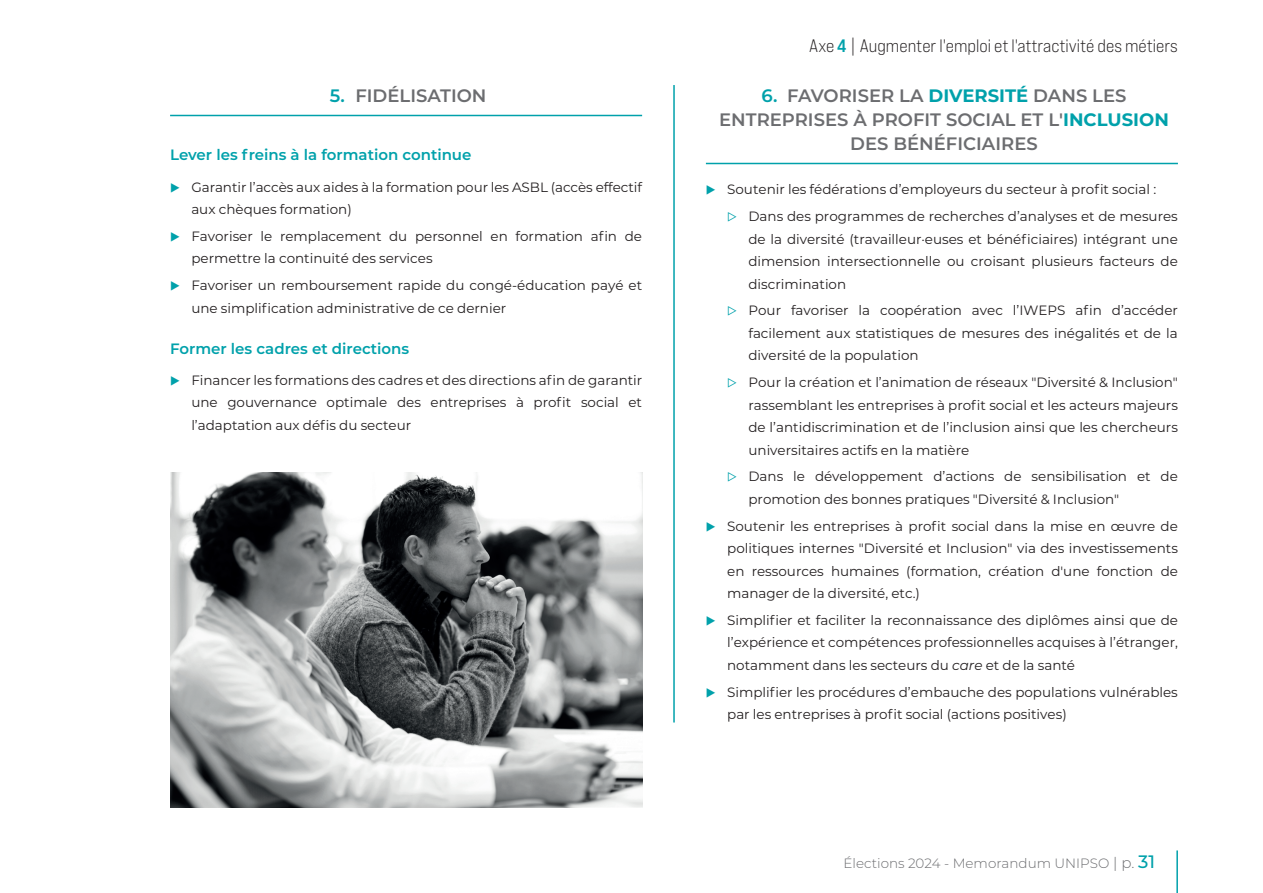
<style>
.page{position:relative;width:1263px;height:893px;background:#fff}
.page>*{position:absolute;margin:0;border:0;box-sizing:border-box;transform-origin:0 0}
.t1{font:600 18px/24px "Montserrat";color:#6c6d70;text-align:center}
.t2{font:18px "Bebas Neue Pro Exp Bk";color:#231f20}
.t3{font:600 15px "Montserrat";color:#00a1ab}
.t4{font:13.5px/22.5px "Montserrat";color:#231f20}
.t5{font:300 13.5px "Montserrat";color:#6c6d70}
.s1{color:#00a1ab}
.s2{font-family:"Bebas Neue Pro Exp Bd";color:#00a1ab}
.s3{font-weight:700;color:#00a1ab}
.s4{font-style:italic}
.s5{font-size:15px}
.s6{font-weight:500;font-size:18px;color:#00a1ab}
</style>
<div class="page">
<hr style="left:1176px;top:850px;width:2px;height:43px;background:#00a1ab">
<hr style="left:170px;top:115px;width:472px;height:1px;background:#00a1ab">
<hr style="left:706px;top:163px;width:472px;height:1px;background:#00a1ab">
<hr style="left:674px;top:85px;width:1px;height:637px;background:#00a1ab">
<img style="left:170px;top:472px;width:472px;height:336px">
<h1 class="t1" style="left:330px;top:83px;width:158px"><span class="s1">5.</span> FIDÉLISATION</h1>
<p class="t3" style="left:170px;top:145px;width:303px">Lever les freins à la formation continue</p>
<p class="t4" style="left:191px;top:175px;width:452px;text-indent:-21px"><span class="s1">▶</span> Garantir l’accès aux aides à la formation pour les ASBL (accès effectif aux chèques formation)</p>
<p class="t4" style="left:191px;top:224px;width:452px;text-indent:-21px"><span class="s1">▶</span> Favoriser le remplacement du personnel en formation afin de permettre la continuité des services</p>
<p class="t4" style="left:191px;top:273px;width:452px;text-indent:-21px"><span class="s1">▶</span> Favoriser un remboursement rapide du congé-éducation payé et une simplification administrative de ce dernier</p>
<p class="t3" style="left:170px;top:338px;width:241px">Former les cadres et directions</p>
<p class="t4" style="left:191px;top:368px;width:452px;text-align:justify;text-indent:-21px"><span class="s1">▶</span> Financer les formations des cadres et des directions afin de garantir une gouvernance optimale des entreprises à profit social et l’adaptation aux défis du secteur</p>
<h1 class="t2" style="left:809px;top:34px;width:370px">Axe <span class="s2">4</span> | Augmenter l'emploi et l'attractivité des métiers</h1>
<h1 class="t1" style="left:719px;top:83px;width:451px"><span class="s1">6.</span> FAVORISER LA <span class="s3">DIVERSITÉ</span> DANS LES<br>ENTREPRISES À PROFIT SOCIAL ET L'<span class="s3">INCLUSION<br></span>DES BÉNÉFICIAIRES</h1>
<p class="t4" style="left:727px;top:176px;width:452px;line-height:26.7px;text-indent:-21px"><span class="s1">▶</span> Soutenir les fédérations d’employeurs du secteur à profit social :<br><span class="s1">▷</span> Dans des programmes de recherches d’analyses et de mesures</p>
<p class="t4" style="left:748px;top:227px;width:431px;text-align:justify">de la diversité (travailleur·euses et bénéficiaires) intégrant une dimension intersectionnelle ou croisant plusieurs facteurs de discrimination</p>
<p class="t4" style="left:748px;top:299px;width:431px;text-align:justify;text-indent:-21px"><span class="s1">▷</span> Pour favoriser la coopération avec l’IWEPS afin d’accéder facilement aux statistiques de mesures des inégalités et de la diversité de la population</p>
<p class="t4" style="left:748px;top:370px;width:431px;text-align:justify;text-indent:-21px"><span class="s1">▷</span> Pour la création et l’animation de réseaux "Diversité &amp; Inclusion" rassemblant les entreprises à profit social et les acteurs majeurs de l’antidiscrimination et de l’inclusion ainsi que les chercheurs universitaires actifs en la matière</p>
<p class="t4" style="left:748px;top:465px;width:431px;text-indent:-21px"><span class="s1">▷</span> Dans le développement d’actions de sensibilisation et de promotion des bonnes pratiques "Diversité &amp; Inclusion"</p>
<p class="t4" style="left:727px;top:514px;width:452px;text-align:justify;text-indent:-21px"><span class="s1">▶</span> Soutenir les entreprises à profit social dans la mise en œuvre de politiques internes "Diversité et Inclusion" via des investissements en ressources humaines (formation, création d'une fonction de manager de la diversité, etc.)</p>
<p class="t4" style="left:727px;top:608px;width:452px;text-align:justify;text-indent:-21px"><span class="s1">▶</span> Simplifier et faciliter la reconnaissance des diplômes ainsi que de l’expérience et compétences professionnelles acquises à l’étranger, notamment dans les secteurs du <span class="s4">care</span> et de la santé</p>
<p class="t4" style="left:727px;top:680px;width:452px;text-indent:-21px"><span class="s1">▶</span> Simplifier les procédures d’embauche des populations vulnérables par les entreprises à profit social (actions positives)</p>
<p class="t5" style="left:844px;top:854px;width:313px">Élections 2024 - Memorandum UNIPSO <span class="s5">| p.</span> <span class="s6">31</span></p>
</div>
